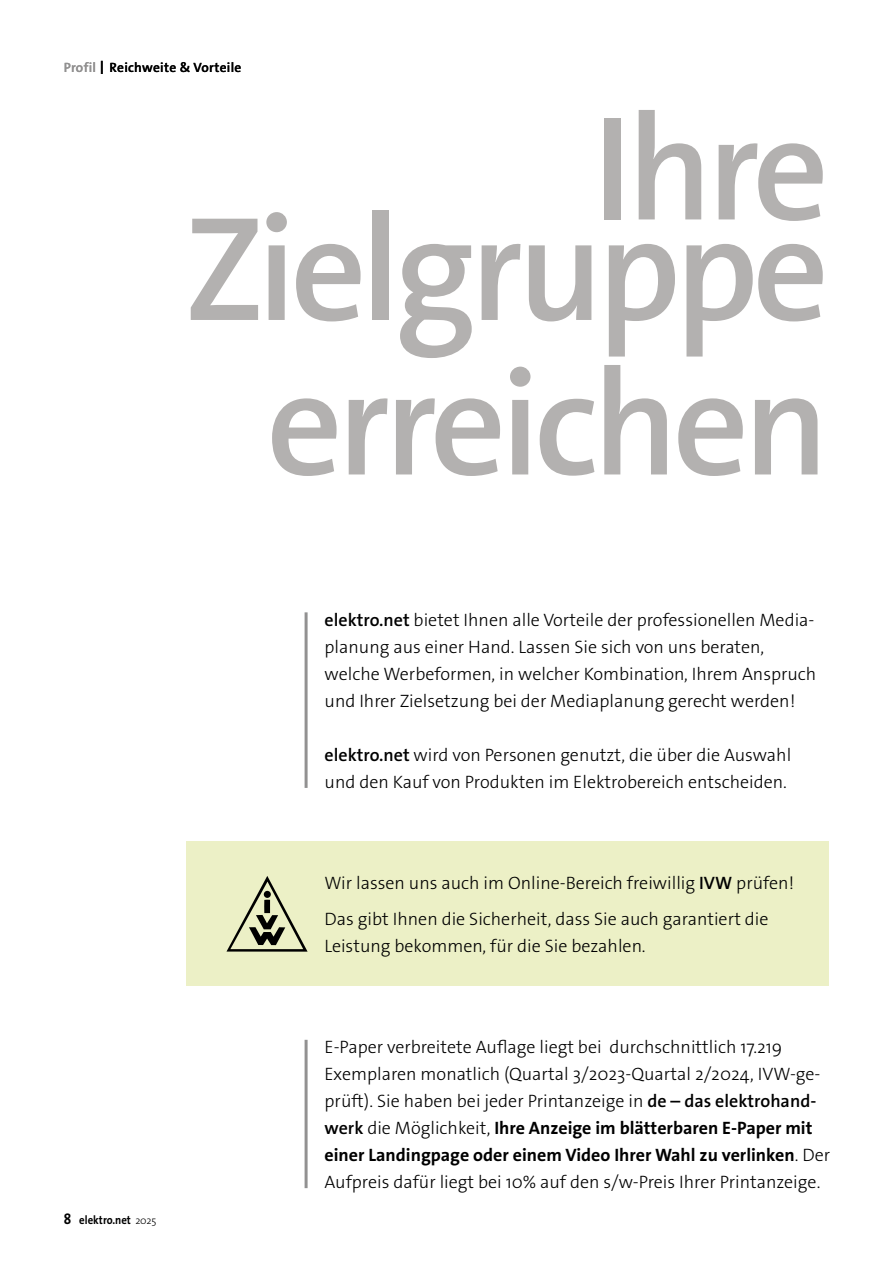
<style>
.page{position:relative;width:893px;height:1263px;background:#fff}
.page>*{position:absolute;margin:0;border:0;box-sizing:border-box;transform-origin:0 0}
.t1{font:600 150px/154.5px "The Sans Os F";letter-spacing:-.04em;color:#b3b1b0;text-align:center}
.t2{font:300 18px/27px "The Sans Os F";color:#000}
.t3{font:600 13.5px "The Sans Os F";letter-spacing:.02em;color:#000}
.t4{font:700 12px "The Sans Os F";color:#000;scale:.9 1}
.s1{color:#929191}
.s2{font-weight:300;font-size:19.5px}
.s3{font-weight:600}
.s4{font-size:15px}
.s5{font-weight:300;font-size:10.5px}
.s6{font-weight:700}
</style>
<div class="page">
<hr style="left:305px;top:1040px;width:3px;height:148px;background:#929191">
<hr style="left:305px;top:612px;width:3px;height:176px;background:#929191">
<div style="left:187px;top:841px;width:642px;height:145px;background:#ecf0c6"></div>
<svg style="left:226px;top:876px;width:82px;height:76px"></svg>
<div style="left:264px;top:891px;width:7px;height:7px;background:#000;border-radius:50%"></div>
<p class="t3" style="left:64px;top:59px;width:179px"><span class="s1">Profil</span> <span class="s2">I</span> Reichweite &amp; Vorteile</p>
<h1 class="t1" style="left:593px;top:93px;width:238px">Ihre</h1>
<h1 class="t1" style="left:184px;top:193px;width:647px">Zielgruppe erreichen</h1>
<p class="t2" style="left:325px;top:606px;width:493px"><span class="s3">elektro.net</span> bietet Ihnen alle Vorteile der professionellen Media&shy;planung aus einer Hand. Lassen Sie sich von uns beraten, welche Werbeformen, in welcher Kombination, Ihrem Anspruch und Ihrer Zielsetzung bei der Mediaplanung gerecht werden!</p>
<p class="t2" style="left:325px;top:741px;width:468px"><span class="s3">elektro.net</span> wird von Personen genutzt, die über die Auswahl und den Kauf von Produkten im Elektrobereich entscheiden.</p>
<p class="t2" style="left:325px;top:865px;width:471px;line-height:35.5px">Wir lassen uns auch im Online-Bereich freiwillig <span class="s3">IVW</span> prüfen!<br>Das gibt Ihnen die Sicherheit, dass Sie auch garantiert die</p>
<p class="t2" style="left:325px;top:932px;width:322px">Leistung bekommen, für die Sie bezahlen.</p>
<p class="t4" style="left:64px;top:1212px;width:104px"><span class="s4">8</span> elektro.net <span class="s5">2025</span></p>
<p class="t2" style="left:325px;top:1034px;width:507px">E-Paper verbreitete Auflage liegt bei durchschnittlich 17.219<br>Exemplaren monatlich (Quartal 3/2023-Quartal 2/2024, IVW-ge&shy;prüft). Sie haben bei jeder Printanzeige in <span class="s3">de – das elektrohand&shy;werk</span> die Möglichkeit, <span class="s6">Ihre Anzeige im blätterbaren E-Paper mit einer Landingpage oder einem Video Ihrer Wahl zu verlinken</span>. Der Aufpreis dafür liegt bei 10% auf den s/w-Preis Ihrer Printanzeige.</p>
</div>
